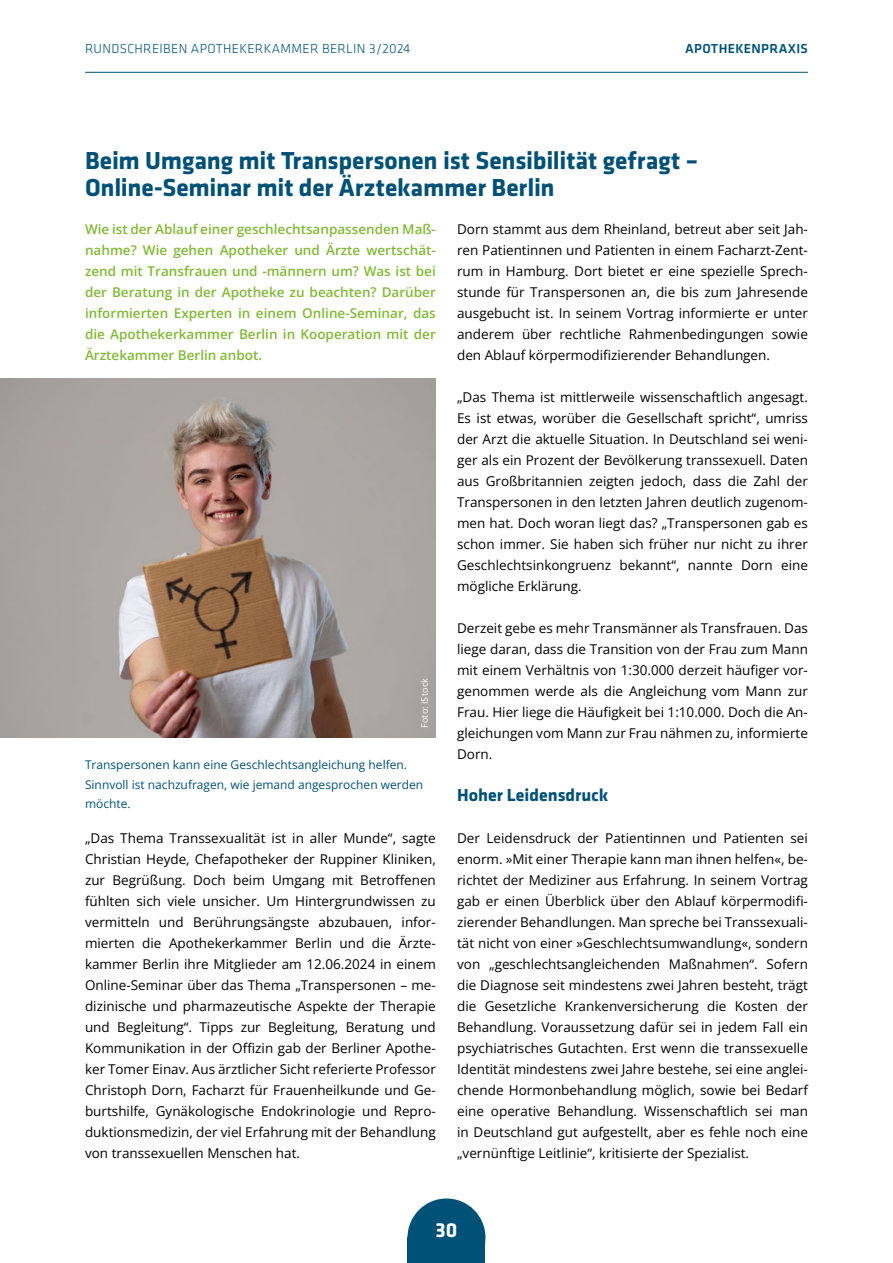
<style>
.page{position:relative;width:893px;height:1263px;background:#fff}
.page>*{position:absolute;margin:0;border:0;box-sizing:border-box;transform-origin:0 0}
.t1{font:700 25.5px/27px "Klavika Basic";letter-spacing:-.005em;color:#005177}
.t2{font:700 21px "Klavika Basic";color:#fff}
.t3{font:700 18px "Klavika Basic";color:#005177}
.t4{font:13.5px/21px "Open Sans";color:#000;text-align:justify}
.t5{font:600 13.5px/21px "Open Sans";color:#82b937;text-align:justify}
.t6{font:300 13.5px "Klavika Basic";letter-spacing:.025em;color:#005177}
.t7{font:500 13.5px "Klavika Basic";letter-spacing:.025em;color:#005177}
.t8{font:12px/19.5px "Open Sans";color:#005177}
.t9{font:9px "Open Sans";letter-spacing:.02em;color:#fff}
</style>
<div class="page">
<svg style="left:407px;top:1198px;width:78px;height:65px;background:#236889"></svg>
<hr style="left:85px;top:72px;width:723px;height:1px;background:#005177">
<img style="left:0;top:378px;width:436px;height:360px">
<p class="t6" style="left:85px;top:40px;width:327px">RUNDSCHREIBEN APOTHEKERKAMMER BERLIN 3/2024</p>
<p class="t7" style="left:685px;top:39px;width:124px">APOTHEKENPRAXIS</p>
<h1 class="t1" style="left:85px;top:146px;width:614px">Beim Umgang mit Transpersonen ist Sensibilität gefragt –<br>Online-Seminar mit der Ärztekammer Berlin</h1>
<p class="t5" style="left:85px;top:218px;width:352px">Wie ist der Ablauf einer geschlechtsanpassenden Maß&shy;nahme? Wie gehen Apotheker und Ärzte wertschät&shy;zend mit Transfrauen und -männern um? Was ist bei der Beratung in der Apotheke zu beachten? Darüber informierten Experten in einem Online-Seminar, das die Apothekerkammer Berlin in Kooperation mit der Ärztekammer Berlin anbot.</p>
<p class="t4" style="left:457px;top:218px;width:352px">Dorn stammt aus dem Rheinland, betreut aber seit Jah&shy;ren Patientinnen und Patienten in einem Facharzt-Zent&shy;rum in Hamburg. Dort bietet er eine spezielle Sprech&shy;stunde für Transpersonen an, die bis zum Jahresende ausgebucht ist. In seinem Vortrag informierte er unter anderem über rechtliche Rahmenbedingungen sowie den Ablauf körpermodifizierender Behandlungen.</p>
<p class="t4" style="left:457px;top:386px;width:352px">„Das Thema ist mittlerweile wissenschaftlich angesagt.<br>Es ist etwas, worüber die Gesellschaft spricht“, umriss der Arzt die aktuelle Situation. In Deutschland sei weni&shy;ger als ein Prozent der Bevölkerung transsexuell. Daten aus Großbritannien zeigten jedoch, dass die Zahl der Transpersonen in den letzten Jahren deutlich zugenom&shy;men hat. Doch woran liegt das? „Transpersonen gab es schon immer. Sie haben sich früher nur nicht zu ihrer Geschlechtsinkongruenz bekannt“, nannte Dorn eine mögliche Erklärung.</p>
<p class="t4" style="left:457px;top:617px;width:352px">Derzeit gebe es mehr Transmänner als Transfrauen. Das liege daran, dass die Transition von der Frau zum Mann mit einem Verhältnis von 1:30.000 derzeit häufiger vor&shy;genommen werde als die Angleichung vom Mann zur Frau. Hier liege die Häufigkeit bei 1:10.000. Doch die An&shy;gleichungen vom Mann zur Frau nähmen zu, informierte Dorn.</p>
<h3 class="t3" style="left:457px;top:782px;width:153px">Hoher Leidensdruck</h3>
<p class="t4" style="left:457px;top:827px;width:352px">Der Leidensdruck der Patientinnen und Patienten sei enorm. »Mit einer Therapie kann man ihnen helfen«, be&shy;richtet der Mediziner aus Erfahrung. In seinem Vortrag gab er einen Überblick über den Ablauf körpermodifi&shy;zierender Behandlungen. Man spreche bei Transsexuali&shy;tät nicht von einer »Geschlechtsumwandlung«, sondern von „geschlechtsangleichenden Maßnahmen“. Sofern die Diagnose seit mindestens zwei Jahren besteht, trägt die Gesetzliche Krankenversicherung die Kosten der Behandlung. Voraussetzung dafür sei in jedem Fall ein psychiatrisches Gutachten. Erst wenn die transsexuelle Identität mindestens zwei Jahre bestehe, sei eine anglei&shy;chende Hormonbehandlung möglich, sowie bei Bedarf eine operative Behandlung. Wissenschaftlich sei man in Deutschland gut aufgestellt, aber es fehle noch eine „vernünftige Leitlinie“, kritisierte der Spezialist.</p>
<p class="t9" style="left:418px;top:728px;width:52px;rotate:-90deg">Foto: iStock</p>
<p class="t8" style="left:85px;top:755px;width:340px">Transpersonen kann eine Geschlechtsangleichung helfen.<br>Sinnvoll ist nachzufragen, wie jemand angesprochen werden möchte.</p>
<p class="t4" style="left:85px;top:827px;width:352px">„Das Thema Transsexualität ist in aller Munde“, sagte Christian Heyde, Chefapotheker der Ruppiner Kliniken, zur Begrüßung. Doch beim Umgang mit Betroffenen fühlten sich viele unsicher. Um Hintergrundwissen zu vermitteln und Berührungsängste abzubauen, infor&shy;mierten die Apothekerkammer Berlin und die Ärzte&shy;kammer Berlin ihre Mitglieder am 12.06.2024 in einem Online-Seminar über das Thema „Transpersonen – me&shy;dizinische und pharmazeutische Aspekte der Therapie und Begleitung“. Tipps zur Begleitung, Beratung und Kommunikation in der Offizin gab der Berliner Apothe&shy;ker Tomer Einav. Aus ärztlicher Sicht referierte Professor Christoph Dorn, Facharzt für Frauenheilkunde und Ge&shy;burtshilfe, Gynäkologische Endokrinologie und Repro&shy;duktionsmedizin, der viel Erfahrung mit der Behandlung von transsexuellen Menschen hat.</p>
<h2 class="t2" style="left:436px;top:1215px;width:23px">30</h2>
</div>
